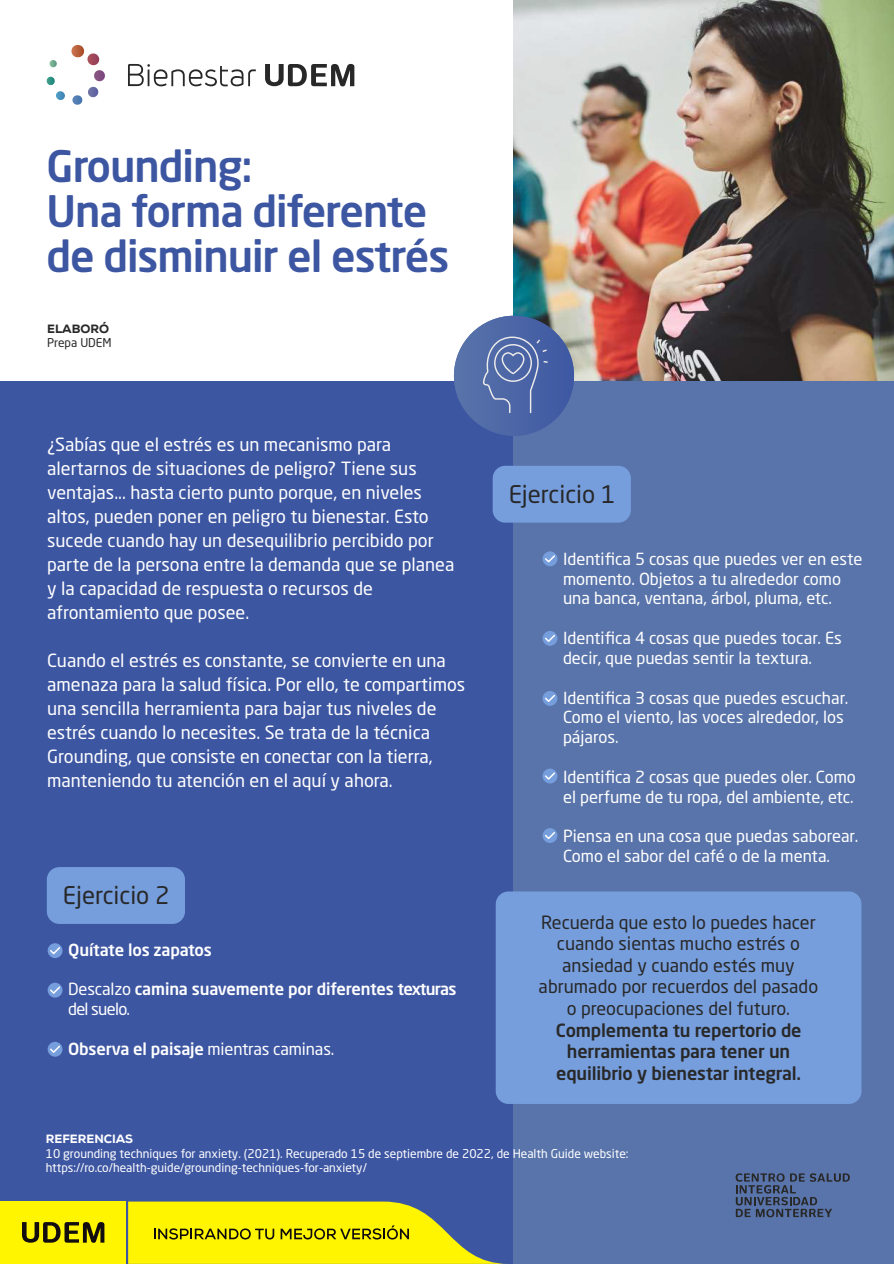
<style>
.page{position:relative;width:894px;height:1264px;background:#fff}
.page>*{position:absolute;margin:0;border:0;box-sizing:border-box;transform-origin:0 0}
.t1{font:500 42.9px/44.8px "Neo Sans Std";letter-spacing:-.025em;color:#3d56a2}
.t2{font:24px "Neo Sans Std";color:#282828}
.t3{font:18px/24px "Neo Sans Std";color:#fff}
.t4{font:18px/21.6px "Neo Sans Std";color:#282828;text-align:center}
.t5{font:500 18px/21.6px "Neo Sans Std";letter-spacing:-.01em;color:#282828;text-align:center}
.t6{font:16.5px/19.8px "Neo Sans Std";color:#fff}
.t7{font:500 16.5px/19.8px "Neo Sans Std";letter-spacing:-.01em;color:#fff}
.t8{font:12px/14.4px "Neo Sans Std";color:#fff}
.t9{font:800 12px "Nexa";color:#fff}
.t10{font:12px "Neo Sans Std";color:#282828}
.t11{font:800 12px "Nexa";color:#282828}
.s1{font-weight:400}
</style>
<div class="page">
<img style="left:514px;top:0;width:379px;height:382px">
<div style="left:0;top:382px;width:893px;height:881px;background:#3d56a2"></div>
<div style="left:514px;top:382px;width:379px;height:881px;background:#5974aa"></div>
<svg style="left:735px;top:1173px;width:114px;height:44px"></svg>
<div style="left:495px;top:891px;width:366px;height:212px;background:#769edd;border-radius:13px"></div>
<div style="left:492px;top:466px;width:138px;height:56px;background:#769edd;border-radius:13px"></div>
<div style="left:47px;top:867px;width:138px;height:56px;background:#769edd;border-radius:13px"></div>
<svg style="left:88px;top:87px;width:10px;height:10px"></svg>
<svg style="left:72px;top:95px;width:10px;height:10px"></svg>
<svg style="left:71px;top:45px;width:34px;height:36px"></svg>
<svg style="left:56px;top:91px;width:9px;height:9px"></svg>
<svg style="left:49px;top:60px;width:8px;height:7px"></svg>
<svg style="left:47px;top:77px;width:8px;height:8px"></svg>
<svg style="left:128px;top:64px;width:128px;height:22px"></svg>
<svg style="left:265px;top:64px;width:89px;height:22px"></svg>
<div style="left:454px;top:316px;width:120px;height:120px;background:linear-gradient(to right,#5974aa,#3e57a2);border-radius:60px"></div>
<svg style="left:482px;top:336px;width:65px;height:77px;background:#5d74ad"></svg>
<svg style="left:542px;top:551px;width:15px;height:15px"></svg>
<svg style="left:543px;top:554px;width:13px;height:10px"></svg>
<div style="left:542px;top:631px;width:15px;height:15px;background:#769edd;border-radius:50%"></div>
<svg style="left:543px;top:633px;width:13px;height:10px"></svg>
<div style="left:542px;top:691px;width:15px;height:15px;background:#769edd;border-radius:50%"></div>
<svg style="left:543px;top:693px;width:13px;height:10px"></svg>
<div style="left:542px;top:768px;width:15px;height:15px;background:#769edd;border-radius:50%"></div>
<svg style="left:543px;top:771px;width:13px;height:10px"></svg>
<div style="left:542px;top:828px;width:15px;height:15px;background:#769edd;border-radius:50%"></div>
<svg style="left:543px;top:830px;width:13px;height:10px"></svg>
<div style="left:48px;top:943px;width:14px;height:15px;background:#769edd;border-radius:50%"></div>
<svg style="left:49px;top:945px;width:13px;height:10px"></svg>
<svg style="left:48px;top:982px;width:14px;height:15px"></svg>
<svg style="left:49px;top:985px;width:13px;height:10px"></svg>
<svg style="left:48px;top:1041px;width:14px;height:15px"></svg>
<svg style="left:49px;top:1044px;width:13px;height:10px"></svg>
<svg style="left:128px;top:1201px;width:369px;height:62px;background:#d7d218"></svg>
<div style="left:0;top:1201px;width:125px;height:62px;background:#fff500"></div>
<svg style="left:22px;top:1222px;width:82px;height:20px"></svg>
<h1 class="t1" style="left:46px;top:143px;width:404px">Grounding:<br>Una forma diferente de disminuir el estrés</h1>
<p class="t11" style="left:47px;top:321px;width:63px">ELABORÓ</p>
<p class="t10" style="left:47px;top:336px;width:66px">Prepa UDEM</p>
<p class="t3" style="left:47px;top:432px;width:408px">¿Sabías que el estrés es un mecanismo para alertarnos de situaciones de peligro? Tiene sus ventajas... hasta cierto punto porque, en niveles altos, pueden poner en peligro tu bienestar. Esto sucede cuando hay un desequilibrio percibido por parte de la persona entre la demanda que se planea y la capacidad de respuesta o recursos de afrontamiento que posee.</p>
<p class="t3" style="left:47px;top:648px;width:419px">Cuando el estrés es constante, se convierte en una amenaza para la salud física. Por ello, te compartimos una sencilla herramienta para bajar tus niveles de estrés cuando lo necesites. Se trata de la técnica Grounding, que consiste en conectar con la tierra, manteniendo tu atención en el aquí y ahora.</p>
<h2 class="t2" style="left:63px;top:880px;width:108px">Ejercicio 2</h2>
<p class="t7" style="left:68px;top:939px;width:145px">Quítate los zapatos</p>
<p class="t7" style="left:68px;top:979px;width:390px"><span class="s1">Descalzo</span> camina suavemente por diferentes texturas <span class="s1">del suelo.</span></p>
<p class="t7" style="left:68px;top:1038px;width:268px">Observa el paisaje <span class="s1">mientras caminas.</span></p>
<h2 class="t2" style="left:508px;top:479px;width:108px">Ejercicio 1</h2>
<p class="t6" style="left:563px;top:548px;width:301px">Identifica 5 cosas que puedes ver en este momento. Objetos a tu alrededor como una banca, ventana, árbol, pluma, etc.</p>
<p class="t6" style="left:563px;top:628px;width:280px">Identifica 4 cosas que puedes tocar. Es decir, que puedas sentir la textura.</p>
<p class="t6" style="left:563px;top:687px;width:287px">Identifica 3 cosas que puedes escuchar.<br>Como el viento, las voces alrededor, los pájaros.</p>
<p class="t6" style="left:563px;top:766px;width:294px">Identifica 2 cosas que puedes oler. Como el perfume de tu ropa, del ambiente, etc.</p>
<p class="t6" style="left:563px;top:826px;width:296px">Piensa en una cosa que puedas saborear.<br>Como el sabor del café o de la menta.</p>
<p class="t4" style="left:538px;top:910px;width:281px">Recuerda que esto lo puedes hacer cuando sientas mucho estrés o ansiedad y cuando estés muy abrumado por recuerdos del pasado o preocupaciones del futuro.</p>
<p class="t5" style="left:555px;top:1018px;width:247px">Complementa tu repertorio de herramientas para tener un equilibrio y bienestar integral.</p>
<p class="t9" style="left:46px;top:1131px;width:89px">REFERENCIAS</p>
<p class="t8" style="left:46px;top:1145px;width:584px">10 grounding techniques for anxiety. (2021). Recuperado 15 de septiembre de 2022, de Health Guide website: https://ro.co/health-guide/grounding-techniques-for-anxiety/</p>
</div>
